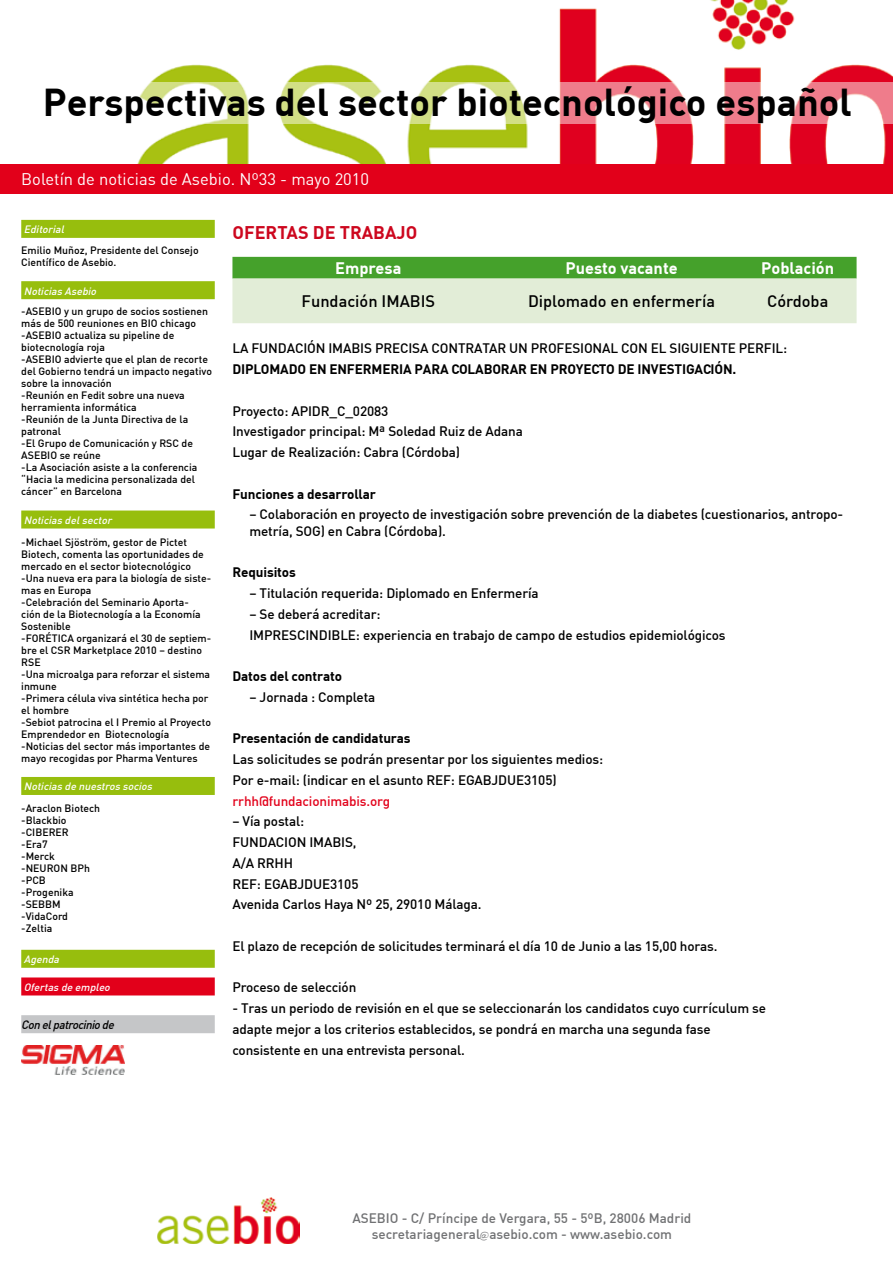
<style>
.page{position:relative;width:893px;height:1263px;background:#fff}
.page>*{position:absolute;margin:0;border:0;box-sizing:border-box;transform-origin:0 0}
.t1{font:700 38.1px "DIN";color:#000}
.t2{font:700 18px "DIN";color:#cd071e}
.t3{font:16.5px "DIN";color:#fff}
.t4{font:500 16.35px "DIN";color:#000}
.t5{font:700 16.35px "DIN";color:#fff}
.t6{font:500 13.5px/20.7px "DIN";letter-spacing:-.01em;color:#000}
.t7{font:700 13.5px "DIN";letter-spacing:-.01em;color:#000}
.t8{font:500 13.5px/16.2px "DIN";color:#707173;text-align:center}
.t9{font:500 13.5px "DIN";letter-spacing:-.01em;color:#e2001a}
.t10{font:italic 500 12px "DIN";color:#000;scale:.95 1}
.t11{font:500 10.5px/12px "DIN";color:#000}
.t12{font:italic 500 10.5px "DIN";color:#fff}
.s1{font-family:"Dan's Hand";font-weight:400}
</style>
<div class="page">
<img style="left:137px;top:0;width:756px;height:164px">
<div style="left:0;top:164px;width:893px;height:30px;background:#e2001a"></div>
<img style="left:157px;top:1197px;width:142px;height:47px">
<svg style="left:137px;top:82px;width:755px;height:42px"></svg>
<svg style="left:232px;top:257px;width:625px;height:66px;background:#afd49f"></svg>
<div style="left:21px;top:220px;width:194px;height:18px;background:#97be0d"></div>
<div style="left:21px;top:281px;width:194px;height:18px;background:#97be0d"></div>
<div style="left:21px;top:510px;width:194px;height:18px;background:#97be0d"></div>
<div style="left:21px;top:777px;width:194px;height:18px;background:#97be0d"></div>
<div style="left:21px;top:950px;width:194px;height:18px;background:#97be0d"></div>
<div style="left:21px;top:977px;width:194px;height:18px;background:#e2001a"></div>
<div style="left:21px;top:1015px;width:194px;height:18px;background:#c5c6c8"></div>
<img style="left:21px;top:1045px;width:104px;height:29px">
<h1 class="t1" style="left:43px;top:78px;width:811px">Perspectivas del sector biotecnológico español</h1>
<h3 class="t3" style="left:21px;top:168px;width:349px">Boletín de noticias de Asebio. Nº33 - mayo 2010</h3>
<p class="t12" style="left:24px;top:223px;width:45px">Editorial</p>
<h2 class="t2" style="left:232px;top:221px;width:186px">OFERTAS DE TRABAJO</h2>
<p class="t11" style="left:21px;top:244px;width:179px">Emilio Muñoz, Presidente del Consejo<br>Científico de Asebio.</p>
<p class="t12" style="left:24px;top:284px;width:77px">Noticias Asebio</p>
<p class="t11" style="left:21px;top:305px;width:192px">-ASEBIO y un grupo de socios sostienen más de 500 reuniones en BIO chicago -ASEBIO actualiza su pipeline de biotecnología roja<br>-ASEBIO advierte que el plan de recorte del Gobierno tendrá un impacto negativo sobre la innovación<br>-Reunión en Fedit sobre una nueva herramienta informática<br>-Reunión de la Junta Directiva de la patronal<br>-El Grupo de Comunicación y RSC de<br>ASEBIO se reúne<br>-La Asociación asiste a la conferencia “Hacia la medicina personalizada del cáncer” en Barcelona</p>
<p class="t12" style="left:24px;top:513px;width:92px">Noticias delsector</p>
<p class="t11" style="left:21px;top:535px;width:191px">-Michael Sjöström, gestor de Pictet<br>Biotech, comenta las oportunidades de mercado en el sector biotecnológico -Una nueva era para la biología de siste&shy;mas en Europa<br>-Celebración del Seminario Aporta-<br>ción de la Biotecnología a la Economía<br>Sostenible<br>-FORÉTICA organizará el 30 de septiem&shy;bre el CSR Marketplace 2010 – destino<br>RSE<br>-Una microalga para reforzar el sistema inmune<br>-Primera célula viva sintética hecha por el hombre<br>-Sebiot patrocina el I Premio al Proyecto<br>Emprendedor en Biotecnología -Noticias del sector más importantes de mayo recogidas por Pharma Ventures</p>
<p class="t12" style="left:24px;top:780px;width:133px">Noticias de nuestros socios</p>
<p class="t11" style="left:21px;top:802px;width:81px">-Araclon Biotech -Blackbio -CIBERER<br>-Era7<br>-Merck -NEURON BPh -PCB -Progenika -SEBBM -VidaCord -Zeltia</p>
<p class="t12" style="left:24px;top:953px;width:40px">Agenda</p>
<p class="t12" style="left:24px;top:980px;width:90px">Ofertas de empleo</p>
<p class="t10" style="left:21px;top:1017px;width:102px">Conelpatrociniode</p>
<h3 class="t5" style="left:335px;top:257px;width:68px">Empresa</h3>
<h3 class="t5" style="left:565px;top:257px;width:114px">Puesto vacante</h3>
<h3 class="t5" style="left:761px;top:257px;width:74px">Población</h3>
<h3 class="t4" style="left:301px;top:291px;width:135px">Fundación IMABIS</h3>
<h3 class="t4" style="left:528px;top:291px;width:189px">Diplomado en enfermería</h3>
<h3 class="t4" style="left:767px;top:291px;width:63px">Córdoba</h3>
<p class="t6" style="left:232px;top:338px;width:556px">LA FUNDACIÓN IMABIS PRECISA CONTRATAR UN PROFESIONAL CON EL SIGUIENTE PERFIL:</p>
<p class="t7" style="left:232px;top:360px;width:505px">DIPLOMADO EN ENFERMERIA PARA COLABORAR EN PROYECTO DE INVESTIGACIÓN.</p>
<p class="t6" style="left:232px;top:400px;width:292px">Proyecto: APIDR_C_02083<br>Investigador principal: Mª Soledad Ruiz de Adana<br>Lugar de Realización: Cabra (Córdoba)</p>
<p class="t7" style="left:232px;top:485px;width:145px">Funciones a desarrollar</p>
<p class="t6" style="left:249px;top:506px;width:595px;line-height:16.5px">− Colaboración en proyecto de investigación sobre prevención de la diabetes (cuestionarios, antropo&shy;metría, SOG) en Cabra (Córdoba).</p>
<p class="t7" style="left:232px;top:564px;width:65px">Requisitos</p>
<p class="t6" style="left:249px;top:582px;width:478px">− Titulación requerida: Diplomado en Enfermería<br>− Se deberá acreditar:<br>IMPRESCINDIBLE: experiencia en trabajo de campo de estudios epidemiológicos</p>
<p class="t7" style="left:232px;top:667px;width:111px">Datos del contrato</p>
<p class="t6" style="left:249px;top:686px;width:127px">− Jornada : Completa</p>
<p class="t7" style="left:232px;top:730px;width:180px">Presentación de candidaturas</p>
<p class="t6" style="left:232px;top:748px;width:372px">Las solicitudes se podrán presentar por los siguientes medios:<br>Por e-mail: (indicar en el asunto REF: EGABJDUE3105)</p>
<p class="t9" style="left:232px;top:792px;width:159px">rrhh@fundacionimabis.org</p>
<p class="t6" style="left:232px;top:811px;width:251px">− Vía postal:<br>FUNDACION IMABIS,<br>A/A RRHH<br>REF: EGABJDUE3105<br>Avenida Carlos Haya Nº 25, 29010 Málaga.</p>
<p class="t6" style="left:232px;top:935px;width:486px">El plazo de recepción de solicitudes terminará el día 10 de Junio a las 15,00 horas.</p>
<p class="t6" style="left:232px;top:977px;width:125px">Proceso de selección</p>
<p class="t6" style="left:232px;top:997px;width:535px">- Tras un periodo de revisión en el que se seleccionarán los candidatos cuyo currículum se adapte mejor a los criterios establecidos, se pondrá en marcha una segunda fase consistente en una entrevista personal.</p>
<p class="t8" style="left:352px;top:1210px;width:340px">ASEBIO - C/ Príncipe de Vergara, 55 - 5ºB, 28006 Madrid secretariageneral<span class="s1">@</span>asebio.com - www.asebio.com</p>
</div>
